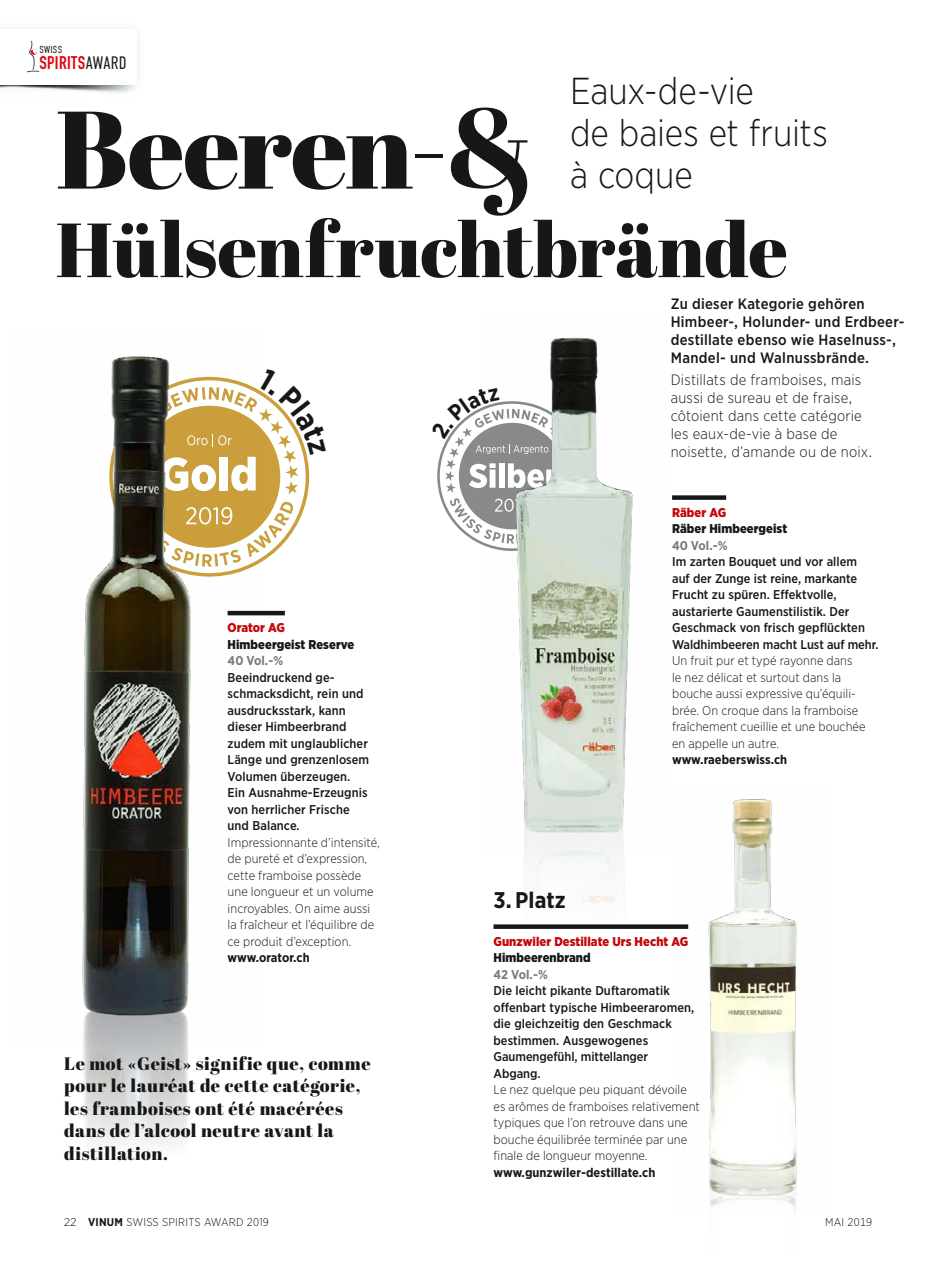
<style>
.page{position:relative;width:936px;height:1263px;background:#fff}
.page>*{position:absolute;margin:0;border:0;box-sizing:border-box;transform-origin:0 0}
.t1{font:109.95px "Abril Fatface";letter-spacing:-.01em;color:#161717}
.t2{font:76.5px "Abril Fatface";letter-spacing:-.005em;color:#161717}
.t3{font:300 37.5px/42px "Gotham Narrow";color:#161717}
.t4{font:700 22.65px "Gotham Narrow";letter-spacing:.005em;color:#161717}
.t5{font:18px/22.5px "Abril Fatface";letter-spacing:.03em;color:#161717}
.t6{font:700 18px "DIN Condensed";letter-spacing:.02em;color:#e2010e}
.t7{font:300 15px/18px "Gotham Narrow";letter-spacing:.015em;color:#161717}
.t8{font:500 15px/18px "Gotham Narrow";letter-spacing:.02em;color:#161717}
.t9{font:500 12.75px/16.5px "Gotham Narrow";letter-spacing:.005em;color:#161717}
.t10{font:300 12.75px/16.5px "Gotham Narrow";letter-spacing:.005em;color:#161717}
.t11{font:700 12.75px "Gotham Narrow";letter-spacing:.005em;color:#161717}
.t12{font:900 12.75px "Gotham Narrow";letter-spacing:.005em;color:#161717}
.t13{font:900 12.75px "Gotham Narrow";letter-spacing:.005em;color:#c40708}
.t14{font:700 12.75px "Gotham Narrow";letter-spacing:.005em;color:#797b7b}
.t15{font:300 11.25px "Gotham Narrow";letter-spacing:.02em;color:#161717;scale:1.1 1}
.t16{font:300 11.25px "Gotham Narrow";letter-spacing:.02em;color:#161717}
.t17{font:300 10.2px "DIN Condensed";letter-spacing:.03em;color:#161717}
.s1{font-weight:300;color:#161717}
.s2{font-size:112.5px}
.s3{font-weight:700}
</style>
<div class="page">
<img style="left:82px;top:1045px;width:106px;height:99px">
<img style="left:82px;top:356px;width:181px;height:689px">
<img style="left:688px;top:799px;width:109px;height:411px">
<img style="left:523px;top:854px;width:100px;height:51px">
<img style="left:517px;top:337px;width:116px;height:517px">
<div style="left:672px;top:495px;width:54px;height:5px;background:#161717"></div>
<div style="left:493px;top:924px;width:195px;height:5px;background:#161717"></div>
<hr style="left:227px;top:611px;width:58px;height:4px;background:#161717">
<img style="left:0;top:85px;width:135px;height:9px">
<svg style="left:27px;top:41px;width:12px;height:31px"></svg>
<svg style="left:109px;top:368px;width:201px;height:209px"></svg>
<svg style="left:437px;top:388px;width:150px;height:163px"></svg>
<p class="t17" style="left:39px;top:44px;width:24px">SWISS</p>
<h3 class="t6" style="left:39px;top:52px;width:89px">SPIRITS<span class="s1">AWARD</span></h3>
<h3 class="t3" style="left:570px;top:69px;width:259px">Eaux-de-vie<br>de baies et fruits à coque</h3>
<h1 class="t1" style="left:56px;top:72px;width:482px">Beeren-<span class="s2">&amp;</span></h1>
<h2 class="t2" style="left:56px;top:196px;width:734px">Hülsenfruchtbrände</h2>
<p class="t8" style="left:670px;top:294px;width:235px">Zu dieser Kategorie gehören<br>Himbeer-, Holunder- und Erdbeer&shy;destillate ebenso wie Haselnuss-,<br>Mandel- und Walnussbrände.</p>
<p class="t13" style="left:227px;top:619px;width:59px">Orator AG</p>
<p class="t12" style="left:227px;top:636px;width:128px">Himbeergeist Reserve</p>
<p class="t14" style="left:227px;top:653px;width:57px">40 Vol.-%</p>
<p class="t9" style="left:227px;top:669px;width:143px">Beeindruckend ge&shy;schmacksdicht, rein und ausdrucksstark, kann dieser Himbeerbrand zudem mit unglaublicher<br>Länge und grenzenlosem<br>Volumen überzeugen.<br>Ein Ausnahme-Erzeugnis von herrlicher Frische und Balance.</p>
<p class="t10" style="left:227px;top:834px;width:154px">Impressionnante d’intensité, de pureté et d’expression, cette framboise possède une longueur et un volume incroyables. On aime aussi la fraîcheur et l’équilibre de ce produit d’exception.</p>
<p class="t11" style="left:227px;top:950px;width:84px">www.orator.ch</p>
<h3 class="t5" style="left:64px;top:1052px;width:308px">Le mot «Geist» signifie que, comme pour le lauréat de cette catégorie, les framboises ont été macérées dans de l’alcool neutre avant la distillation.</h3>
<p class="t7" style="left:670px;top:370px;width:203px">Distillats de framboises, mais aussi de sureau et de fraise, côtoient dans cette catégorie les eaux-de-vie à base de noisette, d’amande ou de noix.</p>
<p class="t13" style="left:672px;top:504px;width:56px">Räber AG</p>
<p class="t12" style="left:672px;top:520px;width:116px">Räber Himbeergeist</p>
<p class="t14" style="left:672px;top:537px;width:57px">40 Vol.-%</p>
<p class="t9" style="left:672px;top:553px;width:208px">Im zarten Bouquet und vor allem<br>auf der Zunge ist reine, markante Frucht zu spüren. Effektvolle, austarierte Gaumenstilistik. Der Geschmack von frisch gepflückten Waldhimbeeren macht Lust auf mehr.</p>
<p class="t10" style="left:672px;top:652px;width:195px">Un fruit pur et typé rayonne dans<br>le nez délicat et surtout dans la bouche aussi expressive qu’équili&shy;brée. On croque dans la framboise fraîchement cueillie et une bouchée en appelle un autre.</p>
<h3 class="t4" style="left:493px;top:885px;width:74px">3. Platz</h3>
<p class="t11" style="left:672px;top:752px;width:117px">www.raeberswiss.ch</p>
<p class="t13" style="left:493px;top:933px;width:196px">Gunzwiler Destillate Urs Hecht AG</p>
<p class="t12" style="left:493px;top:949px;width:99px">Himbeerenbrand</p>
<p class="t14" style="left:493px;top:966px;width:56px">42 Vol.-%</p>
<p class="t9" style="left:493px;top:982px;width:202px">Die leicht pikante Duftaromatik offenbart typische Himbeeraromen, die gleichzeitig den Geschmack bestimmen. Ausgewogenes<br>Gaumengefühl, mittellanger<br>Abgang.</p>
<p class="t10" style="left:493px;top:1081px;width:208px">Le nez quelque peu piquant dévoile es arômes de framboises relativement typiques que l’on retrouve dans une bouche équilibrée terminée par une finale de longueur moyenne.</p>
<p class="t11" style="left:493px;top:1164px;width:163px">www.gunzwiler-destillate.ch</p>
<p class="t15" style="left:64px;top:1215px;width:188px">22 <span class="s3">VINUM</span> SWISS SPIRITS AWARD 2019</p>
<p class="t16" style="left:825px;top:1215px;width:49px">MAI 2019</p>
</div>
